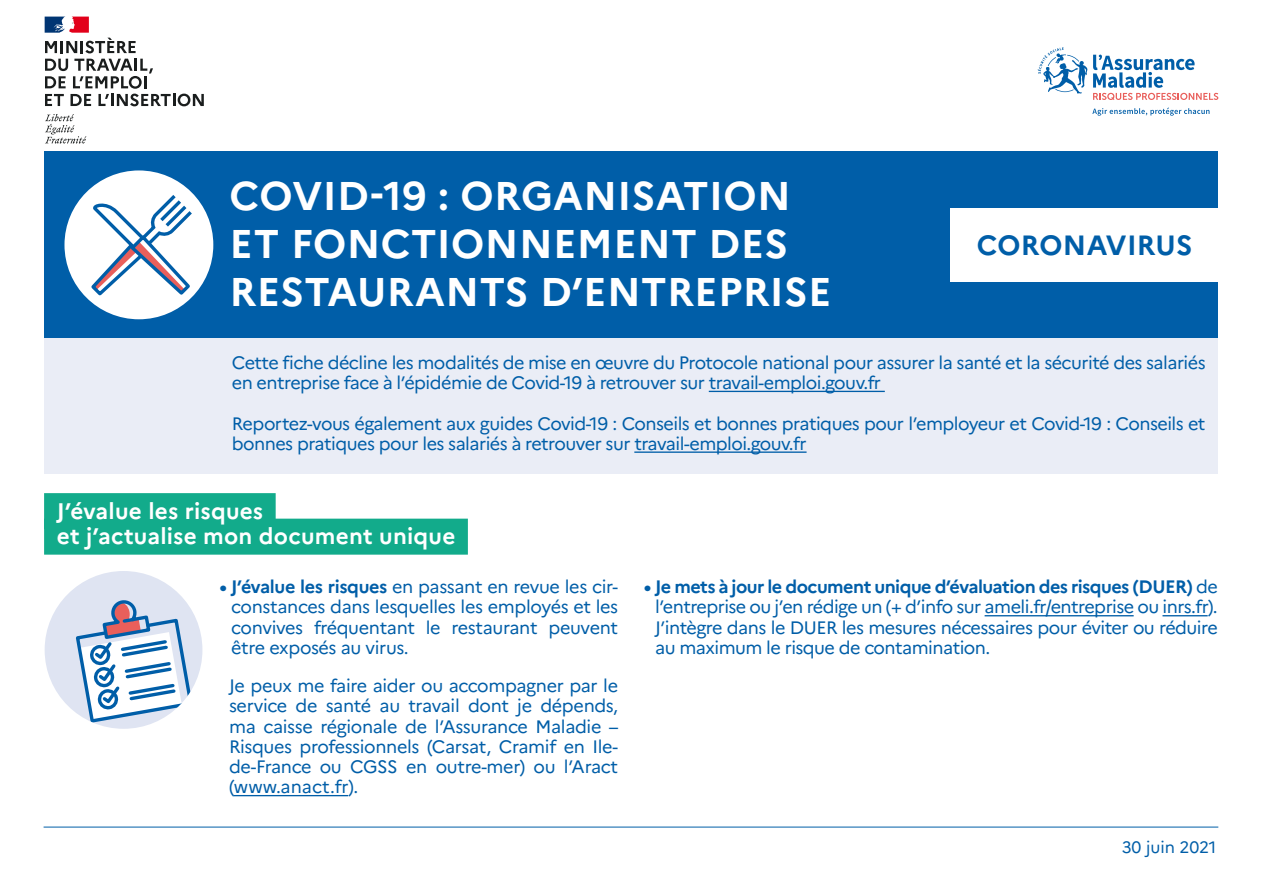
<style>
.page{position:relative;width:1263px;height:893px;background:#fff}
.page>*{position:absolute;margin:0;border:0;box-sizing:border-box;transform-origin:0 0}
.t1{font:700 40.05px/48px "Marianne";letter-spacing:.01em;color:#fff}
.t2{font:700 27.75px "Marianne";letter-spacing:.01em;color:#005ea8}
.t3{font:700 22.5px/25.5px "Marianne";letter-spacing:.01em;color:#fff}
.t4{font:18px/20.2px "Marianne";letter-spacing:-.03em;color:#005ea8;text-align:justify}
.t5{font:16.5px "Marianne";color:#005ea8}
.s1{font-weight:700}
</style>
<div class="page">
<div style="left:45px;top:338px;width:1173px;height:135px;background:#eaedf6"></div>
<hr style="left:709px;top:391px;width:176px;height:1px;background:#005ea8">
<hr style="left:634px;top:451px;width:172px;height:2px;background:#005ea8">
<div style="left:45px;top:152px;width:1173px;height:186px;background:#005ea8"></div>
<svg style="left:45px;top:114px;width:41px;height:30px"></svg>
<svg style="left:45px;top:59px;width:159px;height:47px"></svg>
<svg style="left:45px;top:17px;width:91px;height:36px"></svg>
<svg style="left:1092px;top:107px;width:117px;height:9px"></svg>
<svg style="left:1037px;top:47px;width:50px;height:47px"></svg>
<svg style="left:1093px;top:55px;width:125px;height:45px"></svg>
<div style="left:950px;top:208px;width:269px;height:74px;background:#fff"></div>
<div style="left:64px;top:170px;width:149px;height:149px;background:#fff;border-radius:50%"></div>
<svg style="left:91px;top:191px;width:104px;height:107px"></svg>
<div style="left:44px;top:493px;width:232px;height:36px;background:#12ab8b"></div>
<div style="left:44px;top:519px;width:424px;height:36px;background:#12ab8b"></div>
<hr style="left:234px;top:795px;width:114px;height:1px;background:#005ea8">
<hr style="left:984px;top:615px;width:150px;height:1px;background:#005ea8">
<hr style="left:1162px;top:615px;width:46px;height:1px;background:#005ea8">
<div style="left:45px;top:571px;width:157px;height:158px;background:#dfe4f2;border-radius:50%"></div>
<svg style="left:74px;top:600px;width:121px;height:125px"></svg>
<hr style="left:44px;top:827px;width:1174px;height:1px;background:#005ea8">
<h1 class="t1" style="left:230px;top:172px;width:603px">COVID-19 : ORGANISATION<br>ET FONCTIONNEMENT DES<br>RESTAURANTS D’ENTREPRISE</h1>
<h2 class="t2" style="left:977px;top:228px;width:217px">CORONAVIRUS</h2>
<p class="t4" style="left:232px;top:352px;width:975px">Cette fiche décline les modalités de mise en œuvre du Protocole national pour assurer la santé et la sécurité des salariés en entreprise face à l’épidémie de Covid-19 à retrouver sur travail-emploi.gouv.fr</p>
<p class="t4" style="left:232px;top:413px;width:975px">Reportez-vous également aux guides Covid-19 : Conseils et bonnes pratiques pour l’employeur et Covid-19 : Conseils et bonnes pratiques pour les salariés à retrouver sur travail-emploi.gouv.fr</p>
<p class="t3" style="left:57px;top:498px;width:400px">J’évalue les risques<br>et j’actualise mon document unique</p>
<p class="t4" style="left:231px;top:577px;width:388px;text-indent:-12px"><span class="s1">• J’évalue les risques</span> en passant en revue les cir&shy;constances dans lesquelles les employés et les convives fréquentant le restaurant peuvent être exposés au virus.</p>
<p class="t4" style="left:229px;top:675px;width:391px">Je peux me faire aider ou accompagner par le service de santé au travail dont je dépends, ma caisse régionale de l’Assurance Maladie – Risques professionnels (Carsat, Cramif en Ile&shy;de-France ou CGSS en outre-mer) ou l’Aract (www.anact.fr).</p>
<p class="t4" style="left:655px;top:577px;width:564px;text-indent:-11px"><span class="s1">• Je mets à jour le document unique d’évaluation des risques (DUER)</span> de l’entreprise ou j’en rédige un (+ d’info sur ameli.fr/entreprise ou inrs.fr).<br>J’intègre dans le DUER les mesures nécessaires pour éviter ou réduire au maximum le risque de contamination.</p>
<p class="t5" style="left:1122px;top:837px;width:96px">30 juin 2021</p>
</div>
